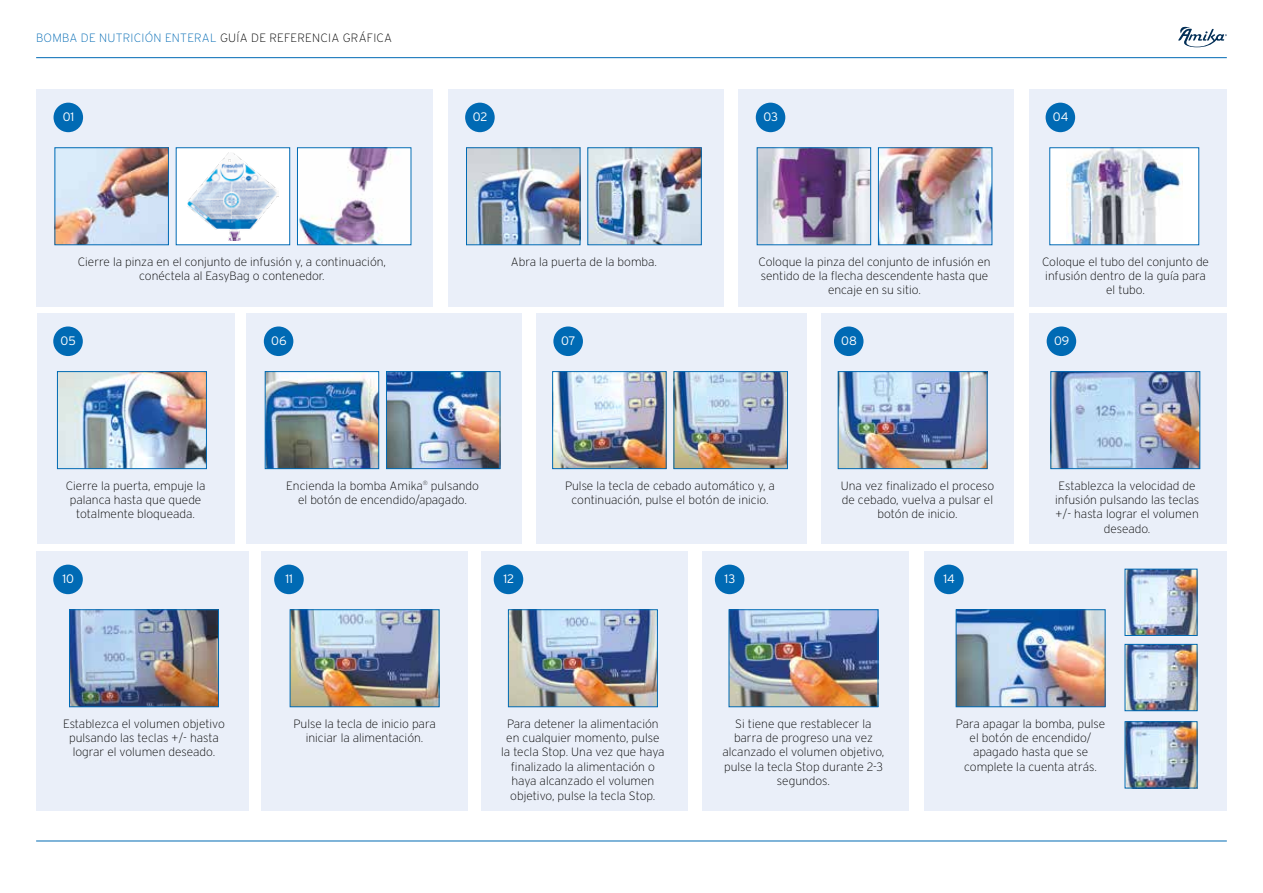
<style>
.page{position:relative;width:1263px;height:893px;background:#fff}
.page>*{position:absolute;margin:0;border:0;box-sizing:border-box;transform-origin:0 0}
.t1{font:300 12.3px "Interstate OT";color:#fff}
.t2{font:200 12px/14.4px "Interstate";color:#000;text-align:center}
.t3{font:200 12px "Interstate";letter-spacing:.02em;color:#006ab4}
.s1{color:#000}
</style>
<div class="page">
<div style="left:36px;top:89px;width:397px;height:217px;background:#eaeff9"></div>
<div style="left:448px;top:89px;width:275px;height:217px;background:#eaeff9"></div>
<div style="left:246px;top:313px;width:276px;height:230px;background:#eaeff9"></div>
<div style="left:738px;top:89px;width:276px;height:217px;background:#eaeff9"></div>
<div style="left:924px;top:551px;width:303px;height:259px;background:#eaeff9"></div>
<div style="left:536px;top:313px;width:271px;height:230px;background:#eaeff9"></div>
<div style="left:1029px;top:89px;width:198px;height:217px;background:#eaeff9"></div>
<div style="left:1029px;top:313px;width:198px;height:230px;background:#eaeff9"></div>
<div style="left:821px;top:313px;width:193px;height:230px;background:#eaeff9"></div>
<div style="left:262px;top:551px;width:206px;height:259px;background:#eaeff9"></div>
<div style="left:481px;top:551px;width:207px;height:259px;background:#eaeff9"></div>
<div style="left:702px;top:551px;width:207px;height:259px;background:#eaeff9"></div>
<div style="left:37px;top:313px;width:197px;height:230px;background:#eaeff9"></div>
<div style="left:37px;top:551px;width:212px;height:259px;background:#eaeff9"></div>
<hr style="left:36px;top:57px;width:1191px;height:1px;background:#006ab4">
<hr style="left:36px;top:841px;width:1191px;height:1px;background:#006ab4">
<img style="left:57px;top:149px;width:110px;height:94px">
<div style="left:55px;top:147px;width:114px;height:98px;border:1px solid #006ab4"></div>
<img style="left:468px;top:149px;width:110px;height:94px">
<div style="left:466px;top:147px;width:114px;height:98px;border:1px solid #006ab4"></div>
<img style="left:267px;top:373px;width:110px;height:94px">
<div style="left:265px;top:371px;width:114px;height:98px;border:1px solid #006ab4"></div>
<img style="left:759px;top:149px;width:110px;height:94px">
<div style="left:757px;top:147px;width:114px;height:98px;border:1px solid #006ab4"></div>
<img style="left:554px;top:373px;width:110px;height:94px">
<div style="left:552px;top:371px;width:114px;height:98px;border:1px solid #006ab4"></div>
<div style="left:1050px;top:148px;width:149px;height:97px;background:#fff"></div>
<img style="left:1066px;top:149px;width:116px;height:94px">
<img style="left:1052px;top:373px;width:146px;height:94px">
<div style="left:1050px;top:371px;width:150px;height:98px;border:1px solid #006ab4"></div>
<img style="left:840px;top:373px;width:145px;height:94px">
<div style="left:838px;top:371px;width:149px;height:98px;border:1px solid #006ab4"></div>
<img style="left:292px;top:611px;width:145px;height:94px">
<div style="left:290px;top:609px;width:149px;height:98px;border:1px solid #006ab4"></div>
<img style="left:510px;top:611px;width:146px;height:94px">
<div style="left:508px;top:609px;width:150px;height:98px;border:1px solid #006ab4"></div>
<img style="left:731px;top:611px;width:145px;height:94px">
<div style="left:729px;top:609px;width:149px;height:98px;border:1px solid #006ab4"></div>
<img style="left:958px;top:611px;width:145px;height:94px">
<div style="left:956px;top:609px;width:149px;height:98px;border:1px solid #006ab4"></div>
<img style="left:59px;top:373px;width:146px;height:94px">
<div style="left:57px;top:371px;width:150px;height:98px;border:1px solid #006ab4"></div>
<img style="left:71px;top:611px;width:146px;height:94px">
<div style="left:69px;top:609px;width:150px;height:98px;border:1px solid #006ab4"></div>
<div style="left:176px;top:148px;width:114px;height:97px;background:#fff"></div>
<img style="left:188px;top:152px;width:90px;height:88px">
<img style="left:589px;top:149px;width:111px;height:94px">
<div style="left:587px;top:147px;width:115px;height:98px;border:1px solid #006ab4"></div>
<img style="left:388px;top:373px;width:110px;height:94px">
<div style="left:386px;top:371px;width:114px;height:98px;border:1px solid #006ab4"></div>
<img style="left:880px;top:149px;width:110px;height:94px">
<div style="left:878px;top:147px;width:114px;height:98px;border:1px solid #006ab4"></div>
<img style="left:1127px;top:571px;width:68px;height:63px">
<div style="left:1125px;top:569px;width:72px;height:67px;border:1px solid #006ab4"></div>
<img style="left:1127px;top:646px;width:68px;height:63px">
<div style="left:1125px;top:644px;width:72px;height:67px;border:1px solid #006ab4"></div>
<img style="left:1127px;top:723px;width:68px;height:63px">
<div style="left:1125px;top:721px;width:72px;height:67px;border:1px solid #006ab4"></div>
<img style="left:676px;top:373px;width:110px;height:94px">
<div style="left:674px;top:371px;width:114px;height:98px;border:1px solid #006ab4"></div>
<img style="left:299px;top:149px;width:110px;height:94px">
<div style="left:297px;top:147px;width:114px;height:98px;border:1px solid #006ab4"></div>
<div style="left:54px;top:103px;width:29px;height:29px;background:#006ab4;border-radius:50%"></div>
<div style="left:465px;top:103px;width:30px;height:29px;background:#006ab4;border-radius:50%"></div>
<div style="left:264px;top:326px;width:29px;height:30px;background:#006ab4;border-radius:50%"></div>
<div style="left:756px;top:103px;width:29px;height:29px;background:#006ab4;border-radius:50%"></div>
<div style="left:553px;top:326px;width:30px;height:30px;background:#006ab4;border-radius:50%"></div>
<div style="left:1045px;top:103px;width:30px;height:29px;background:#006ab4;border-radius:50%"></div>
<div style="left:1047px;top:326px;width:29px;height:30px;background:#006ab4;border-radius:50%"></div>
<div style="left:834px;top:326px;width:29px;height:30px;background:#006ab4;border-radius:50%"></div>
<div style="left:53px;top:326px;width:30px;height:30px;background:#006ab4;border-radius:50%"></div>
<div style="left:934px;top:565px;width:30px;height:29px;background:#006ab4;border-radius:50%"></div>
<div style="left:274px;top:565px;width:30px;height:29px;background:#006ab4;border-radius:50%"></div>
<div style="left:494px;top:565px;width:29px;height:29px;background:#006ab4;border-radius:50%"></div>
<div style="left:715px;top:565px;width:29px;height:29px;background:#006ab4;border-radius:50%"></div>
<div style="left:53px;top:565px;width:30px;height:29px;background:#006ab4;border-radius:50%"></div>
<svg style="left:1178px;top:26px;width:49px;height:21px"></svg>
<p class="t3" style="left:36px;top:30px;width:357px">BOMBA DE NUTRICIÓN ENTERAL <span class="s1">GUÍA DE REFERENCIA GRÁFICA</span></p>
<p class="t1" style="left:63px;top:110px;width:13px">01</p>
<p class="t1" style="left:473px;top:110px;width:16px">02</p>
<p class="t1" style="left:763px;top:110px;width:16px">03</p>
<p class="t1" style="left:1053px;top:110px;width:17px">04</p>
<p class="t2" style="left:78px;top:254px;width:310px">Cierre la pinza en el conjunto de infusión y, a continuación, conéctela al EasyBag o contenedor.</p>
<p class="t2" style="left:511px;top:254px;width:148px">Abra la puerta de la bomba.</p>
<p class="t2" style="left:758px;top:254px;width:234px">Coloque la pinza del conjunto de infusión en sentido de la flecha descendente hasta que encaje en su sitio.</p>
<p class="t2" style="left:1042px;top:254px;width:169px">Coloque el tubo del conjunto de infusión dentro de la guía para el tubo.</p>
<p class="t1" style="left:61px;top:334px;width:17px">05</p>
<p class="t1" style="left:271px;top:334px;width:17px">06</p>
<p class="t1" style="left:561px;top:334px;width:16px">07</p>
<p class="t1" style="left:841px;top:334px;width:17px">08</p>
<p class="t1" style="left:1054px;top:334px;width:17px">09</p>
<p class="t2" style="left:66px;top:478px;width:141px">Cierre la puerta, empuje la palanca hasta que quede totalmente bloqueada.</p>
<p class="t2" style="left:286px;top:478px;width:194px">Encienda la bomba Amika<sup>®</sup> pulsando el botón de encendido/apagado.</p>
<p class="t2" style="left:565px;top:478px;width:211px">Pulse la tecla de cebado automático y, a continuación, pulse el botón de inicio.</p>
<p class="t2" style="left:841px;top:478px;width:155px">Una vez finalizado el proceso de cebado, vuelva a pulsar el botón de inicio.</p>
<p class="t2" style="left:1055px;top:478px;width:146px">Establezca la velocidad de infusión pulsando las teclas +/- hasta lograr el volumen deseado.</p>
<p class="t1" style="left:62px;top:572px;width:13px">10</p>
<p class="t1" style="left:285px;top:572px;width:9px">11</p>
<p class="t1" style="left:503px;top:572px;width:12px">12</p>
<p class="t1" style="left:724px;top:572px;width:12px">13</p>
<p class="t1" style="left:943px;top:572px;width:13px">14</p>
<p class="t2" style="left:63px;top:716px;width:163px">Establezca el volumen objetivo pulsando las teclas +/- hasta lograr el volumen deseado.</p>
<p class="t2" style="left:293px;top:716px;width:144px">Pulse la tecla de inicio para iniciar la alimentación.</p>
<p class="t2" style="left:501px;top:716px;width:165px">Para detener la alimentación en cualquier momento, pulse la tecla Stop. Una vez que haya finalizado la alimentación o haya alcanzado el volumen objetivo, pulse la tecla Stop.</p>
<p class="t2" style="left:722px;top:716px;width:163px">Si tiene que restablecer la barra de progreso una vez alcanzado el volumen objetivo, pulse la tecla Stop durante 2-3 segundos.</p>
<p class="t2" style="left:956px;top:716px;width:151px">Para apagar la bomba, pulse el botón de encendido/ apagado hasta que se complete la cuenta atrás.</p>
</div>
